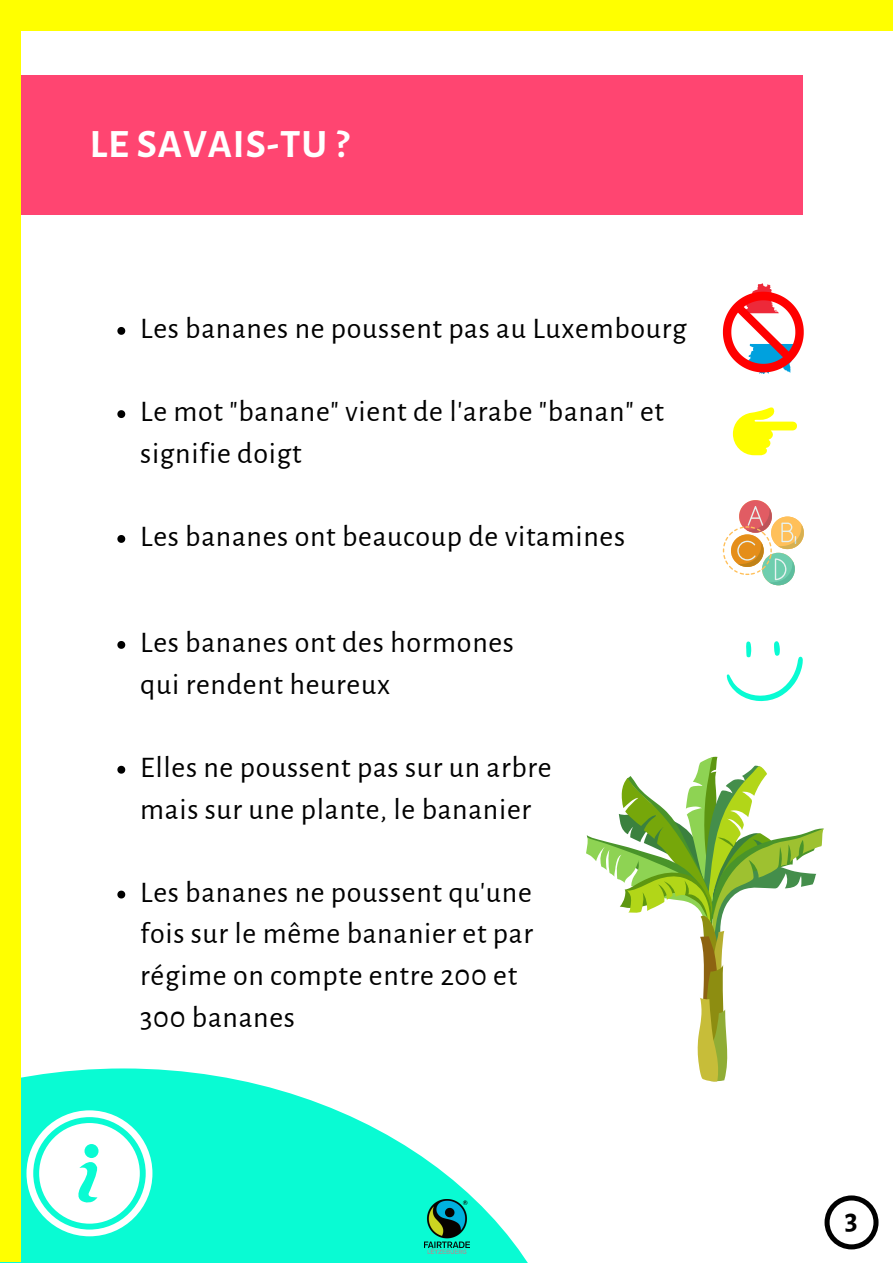
<style>
.page{position:relative;width:893px;height:1264px;background:#fff}
.page>*{position:absolute;margin:0;border:0;box-sizing:border-box;transform-origin:0 0}
.t1{font:700 40.5px "Alegreya Sans";letter-spacing:.025em;color:#fff}
.t2{font:30px/41.5px "Alegreya Sans";letter-spacing:.025em;color:#000}
.t3{font:700 30px "Alegreya Sans";color:#000}
</style>
<div class="page">
<svg style="left:21px;top:1068px;width:506px;height:194px;fill:#09fbd3"></svg>
<svg style="left:26px;top:1110px;width:126px;height:126px"></svg>
<svg style="left:722px;top:283px;width:81px;height:91px"></svg>
<svg style="left:722px;top:500px;width:81px;height:85px"></svg>
<svg style="left:824px;top:1195px;width:54px;height:54px"></svg>
<div style="left:21px;top:75px;width:782px;height:140px;background:#ff4571"></div>
<div style="left:0;top:0;width:21px;height:1262px;background:#ff0"></div>
<div style="left:0;top:0;width:892px;height:30px;background:#ff0"></div>
<svg style="left:586px;top:756px;width:238px;height:326px"></svg>
<svg style="left:726px;top:641px;width:77px;height:60px"></svg>
<svg style="left:732px;top:407px;width:65px;height:48px"></svg>
<svg style="left:117px;top:641px;width:8px;height:8px"></svg>
<svg style="left:117px;top:765px;width:8px;height:8px"></svg>
<svg style="left:117px;top:890px;width:8px;height:8px"></svg>
<svg style="left:117px;top:327px;width:8px;height:8px"></svg>
<svg style="left:117px;top:410px;width:8px;height:8px"></svg>
<svg style="left:117px;top:535px;width:8px;height:8px"></svg>
<img style="left:424px;top:1199px;width:45px;height:54px">
<h1 class="t1" style="left:90px;top:124px;width:261px">LE SAVAIS-TU ?</h1>
<p class="t2" style="left:140px;top:308px;width:548px">Les bananes ne poussent pas au Luxembourg</p>
<p class="t2" style="left:140px;top:391px;width:525px">Le mot "banane" vient de l'arabe "banan" et signifie doigt</p>
<p class="t2" style="left:140px;top:516px;width:486px">Les bananes ont beaucoup de vitamines</p>
<p class="t2" style="left:140px;top:622px;width:375px">Les bananes ont des hormones qui rendent heureux</p>
<p class="t2" style="left:140px;top:747px;width:413px">Elles ne poussent pas sur un arbre mais sur une plante, le bananier</p>
<p class="t2" style="left:140px;top:872px;width:394px">Les bananes ne poussent qu'une fois sur le même bananier et par régime on compte entre 200 et<br>300 bananes</p>
<p class="t3" style="left:844px;top:1205px;width:14px">3</p>
</div>
